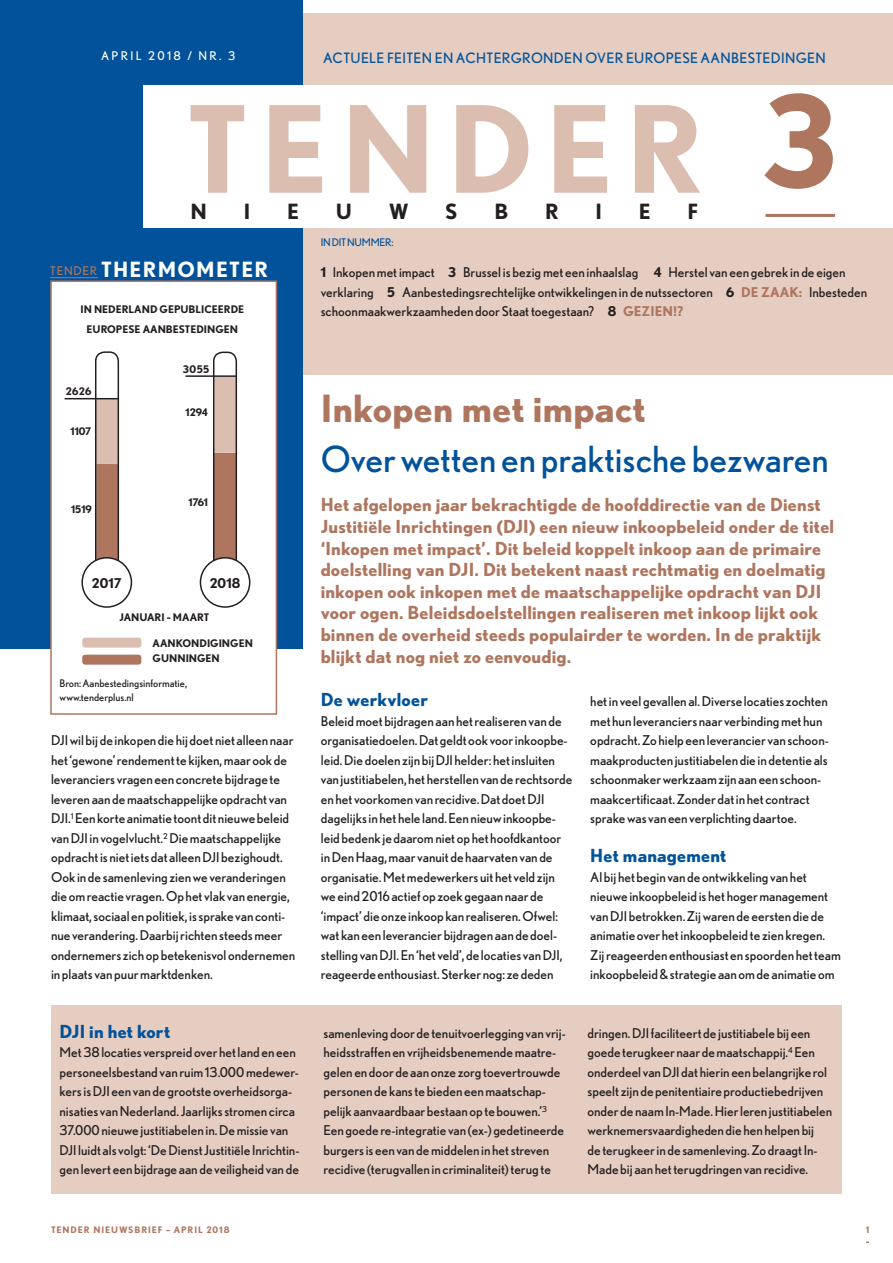
<style>
.page{position:relative;width:893px;height:1263px;background:#fff}
.page>*{position:absolute;margin:0;border:0;box-sizing:border-box;transform-origin:0 0}
.t1{font:700 126.75px "Nobel";color:#af765f}
.t2{font:700 37.5px "Nobel";letter-spacing:.01em;color:#af765f}
.t3{font:36px "Nobel";color:#01529a}
.t4{font:700 21px "Nobel";color:#231f20}
.t5{font:700 21px "Nobel";letter-spacing:.06em;color:#fff}
.t6{font:700 18px/21.6px "Nobel";letter-spacing:.01em;color:#af765f}
.t7{font:700 18px "Nobel";letter-spacing:.01em;color:#01529a}
.t8{font:14.25px "Nobel";letter-spacing:.025em;color:#01529a}
.t9{font:13.5px/19.5px "Nobel";color:#231f20}
.t10{font:700 13.5px "Nobel";color:#231f20}
.t11{font:12px "Nobel";letter-spacing:.2em;color:#fff}
.t12{font:12px "Nobel";color:#af765f}
.t13{font:700 10.5px/19.5px "Nobel";color:#231f20}
.t14{font:10.5px/13.5px "Nobel";color:#231f20}
.t15{font:10.5px "Nobel";color:#01529a}
.t16{font:700 9px "Nobel";letter-spacing:.1em;color:#af765f}
.s1{font-weight:700}
.s2{font-weight:700;color:#af765f}
</style>
<div class="page">
<div style="left:296px;top:13px;width:597px;height:362px;background:#e5cdc1"></div>
<div style="left:51px;top:1006px;width:791px;height:188px;background:#e5cdc1"></div>
<div style="left:0;top:0;width:303px;height:648px;background:#01529a"></div>
<div style="left:143px;top:85px;width:750px;height:142px;background:#fff"></div>
<hr style="left:765px;top:214px;width:70px;height:3px;background:#af765f">
<svg style="left:191px;top:105px;width:509px;height:88px"></svg>
<div style="left:50px;top:280px;width:227px;height:435px;background:#fff;border:2px solid #af765f"></div>
<hr style="left:50px;top:277px;width:48px;height:1px;background:#af765f">
<div style="left:82px;top:638px;width:59px;height:10px;background:#dcbeb0;border-radius:3px"></div>
<div style="left:82px;top:655px;width:59px;height:10px;background:#af765f;border-radius:3px"></div>
<div style="left:96px;top:464px;width:23px;height:95px;background:#af765f"></div>
<div style="left:96px;top:399px;width:23px;height:65px;background:#dcbeb0"></div>
<div style="left:214px;top:453px;width:23px;height:108px;background:#af765f"></div>
<div style="left:214px;top:377px;width:23px;height:76px;background:#dcbeb0"></div>
<div style="left:213px;top:352px;width:24px;height:241px;border:2px solid #231f20;border-radius:9px"></div>
<div style="left:200px;top:558px;width:50px;height:49px;background:#fff;border-radius:50%"></div>
<div style="left:200px;top:557px;width:50px;height:51px;border:2px solid #231f20;border-radius:50%"></div>
<div style="left:95px;top:351px;width:24px;height:245px;border:2px solid #231f20;border-radius:9px"></div>
<div style="left:82px;top:558px;width:49px;height:49px;background:#fff;border-radius:50%"></div>
<div style="left:81px;top:557px;width:51px;height:51px;border:2px solid #231f20;border-radius:50%"></div>
<hr style="left:65px;top:398px;width:54px;height:1px;background:#231f20">
<hr style="left:185px;top:375px;width:52px;height:2px;background:#231f20">
<p class="t11" style="left:101px;top:49px;width:136px">a pril 2018 / NR . 3</p>
<p class="t8" style="left:323px;top:49px;width:504px">Actuele fEiten en achtergronden over Europese aanbestedingen</p>
<h1 class="t1" style="left:762px;top:66px;width:77px">3</h1>
<h3 class="t4" style="left:191px;top:198px;width:18px">N</h3>
<h3 class="t4" style="left:244px;top:198px;width:8px">I</h3>
<h3 class="t4" style="left:287px;top:198px;width:14px">E</h3>
<h3 class="t4" style="left:336px;top:198px;width:18px">U</h3>
<h3 class="t4" style="left:389px;top:198px;width:22px">W</h3>
<h3 class="t4" style="left:445px;top:198px;width:14px">S</h3>
<h3 class="t4" style="left:494px;top:198px;width:15px">B</h3>
<h3 class="t4" style="left:545px;top:198px;width:15px">R</h3>
<h3 class="t4" style="left:595px;top:198px;width:8px">I</h3>
<h3 class="t4" style="left:639px;top:198px;width:14px">E</h3>
<h3 class="t4" style="left:687px;top:198px;width:12px">F</h3>
<p class="t12" style="left:50px;top:264px;width:9px">TENDER</p>
<h3 class="t5" style="left:101px;top:257px;width:169px">THERMOMETER</h3>
<p class="t13" style="left:87px;top:300px;width:158px;text-indent:-6px">In Nederlan d gepubliceerde<br>Euro</p>
<p class="t13" style="left:116px;top:319px;width:14px">pese</p>
<p class="t13" style="left:143px;top:319px;width:23px">aanbeste</p>
<p class="t13" style="left:196px;top:319px;width:35px">dingen</p>
<p class="t13" style="left:66px;top:381px;width:27px">2626</p>
<p class="t13" style="left:71px;top:422px;width:22px">1107</p>
<p class="t13" style="left:71px;top:499px;width:22px">1519</p>
<p class="t13" style="left:183px;top:359px;width:28px">3055</p>
<p class="t13" style="left:186px;top:402px;width:24px">1294</p>
<p class="t13" style="left:188px;top:492px;width:21px">1761</p>
<p class="t10" style="left:92px;top:575px;width:31px">2017</p>
<p class="t10" style="left:210px;top:575px;width:32px">2018</p>
<p class="t13" style="left:120px;top:607px;width:91px">JANUARI - MAART</p>
<p class="t13" style="left:153px;top:635px;width:94px;line-height:15px">Aan kon digingen gunnin</p>
<p class="t13" style="left:197px;top:648px;width:16px">gen</p>
<p class="t14" style="left:60px;top:676px;width:129px">Bron: Aanbestedingsinformatie, www.tenderplus.nl</p>
<p class="t9" style="left:51px;top:730px;width:246px">DJI wil bij de inkopen die hij doet niet alleen naar het ‘gewone’ rendement te kijken, maar ook de leveranciers vragen een concrete bijdrage te leveren aan de maatschappelijke opdracht van DJI.<sup>1</sup> Een korte animatie toont dit nieuwe beleid van DJI in vogelvlucht.<sup>2</sup> Die maatschappelijke opdracht is niet iets dat alleen DJI bezighoudt.<br>Ook in de samenleving zien we veranderingen die om reactie vragen. Op het vlak van energie, klimaat, sociaal en politiek, is sprake van conti&shy;nue verandering. Daarbij richten steeds meer ondernemers zich op betekenisvol ondernemen in plaats van puur marktdenken.</p>
<h3 class="t7" style="left:60px;top:1021px;width:112px">DJI in het kort</h3>
<p class="t9" style="left:60px;top:1042px;width:241px">Met 38 locaties verspreid over het land en een personeelsbestand van ruim 13.000 medewer&shy;kers is DJI een van de grootste overheidsorga&shy;nisaties van Nederland. Jaarlijks stromen circa 37.000 nieuwe justitiabelen in. De missie van DJI luidt als volgt: ‘De Dienst Justitiële Inrichtin&shy;gen levert een bijdrage aan de veiligheid van de</p>
<p class="t16" style="left:51px;top:1224px;width:180px">TENDER NIEUWSBRIEF – APRIL 2018</p>
<p class="t15" style="left:321px;top:236px;width:74px">INDIT NUMMER:</p>
<p class="t9" style="left:321px;top:262px;width:526px"><span class="s1">1</span> Inkopen met impact <span class="s1">3</span> Brussel is bezig met een inhaalslag <span class="s1">4</span> Herstel van een gebrek in de eigen verklaring <span class="s1">5</span> Aanbestedingsrechtelijke ontwikkelingen in de nutssectoren <span class="s1">6</span> <span class="s2">DE ZAAK</span></p>
<p class="t9" style="left:799px;top:282px;width:70px"><span class="s2">:</span> I nbesteden</p>
<p class="t9" style="left:321px;top:301px;width:364px">schoonmaakwerkzaamheden door Staat toegestaan? <span class="s1">8</span> <span class="s2">GEZIEN!?</span></p>
<h2 class="t2" style="left:321px;top:386px;width:327px">Inkopen met impact</h2>
<h3 class="t3" style="left:321px;top:439px;width:509px">Over wetten en praktische bezwaren</h3>
<p class="t6" style="left:321px;top:494px;width:515px">Het afgelopen jaar bekrachtigde de hoofddirectie van de Dienst Justitiële Inrichtingen (DJI) een nieuw inkoopbeleid onder de titel ‘Inkopen met impact’. Dit beleid koppelt inkoop aan de primaire doelstelling van DJI. Dit betekent naast rechtmatig en doelmatig inkopen ook inkopen met de maatschappelijke opdracht van DJI voor ogen. Beleidsdoelstellingen realiseren met inkoop lijkt ook binnen de overheid steeds populairder te worden. In de praktijk blijkt dat nog niet zo eenvoudig.</p>
<h3 class="t7" style="left:321px;top:689px;width:109px">De werkvloer</h3>
<p class="t9" style="left:321px;top:711px;width:253px">Beleid moet bijdragen aan het realiseren van de organisatiedoelen. Dat geldt ook voor inkoopbe&shy;leid. Die doelen zijn bij DJI helder: het insluiten van justitiabelen, het herstellen van de rechtsorde en het voorkomen van recidive. Dat doet DJI dagelijks in het hele land. Een nieuw inkoopbe&shy;leid bedenk je daarom niet op het hoofdkantoor in Den Haag, maar vanuit de haarvaten van de organisatie. Met medewerkers uit het veld zijn we eind 2016 actief op zoek gegaan naar de ‘impact’ die onze inkoop kan realiseren. Ofwel: wat kan een leverancier bijdragen aan de doel&shy;stelling van DJI. En ‘het veld’, de locaties van DJI, reageerde enthousiast. Sterker nog: ze deden</p>
<p class="t9" style="left:590px;top:691px;width:240px">het in veel gevallen al. Diverse locaties zochten met hun leveranciers naar verbinding met hun opdracht. Zo hielp een leverancier van schoon&shy;maakproducten justitiabelen die in detentie als schoonmaker werkzaam zijn aan een schoon&shy;maakcertificaat. Zonder dat in het contract sprake was van een verplichting daartoe.</p>
<h3 class="t7" style="left:590px;top:845px;width:138px">Het management</h3>
<p class="t9" style="left:590px;top:867px;width:252px">Al bij het begin van de ontwikkeling van het nieuwe inkoopbeleid is het hoger management van DJI betrokken. Zij waren de eersten die de animatie over het inkoopbeleid te zien kregen.<br>Zij reageerden enthousiast en spoorden het team inkoopbeleid &amp; strategie aan om de animatie om</p>
<p class="t9" style="left:323px;top:1023px;width:244px">samenleving door de tenuitvoerlegging van vrij&shy;heidsstraffen en vrijheidsbenemende maatre&shy;gelen en door de aan onze zorg toevertrouwde personen de kans te bieden een maatschap&shy;pelijk aanvaardbaar bestaan op te bouwen.’<sup>3<br></sup>Een goede re-integratie van (ex-) gedetineerde burgers is een van de middelen in het streven recidive (terugvallen in criminaliteit) terug te</p>
<p class="t9" style="left:587px;top:1023px;width:246px">dringen. DJI faciliteert de justitiabele bij een goede terugkeer naar de maatschappij.<sup>4</sup> Een onderdeel van DJI dat hierin een belangrijke rol speelt zijn de penitentiaire productiebedrijven onder de naam In-Made. Hier leren justitiabelen werknemersvaardigheden die hen helpen bij<br>de terugkeer in de samenleving. Zo draagt In-Made bij aan het terugdringen van recidive.</p>
<p class="t16" style="left:866px;top:1224px;width:5px">1</p>
</div>
